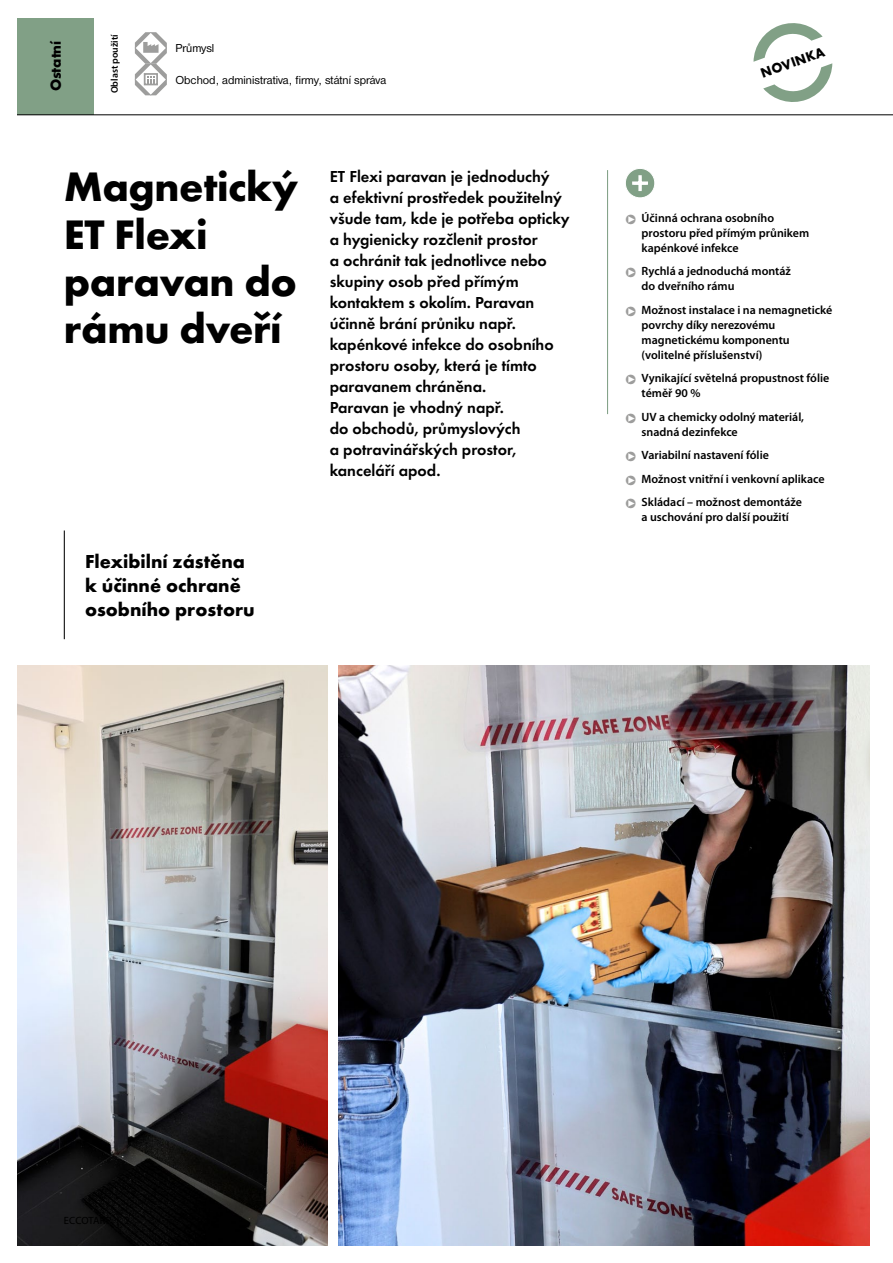
<style>
.page{position:relative;width:893px;height:1263px;background:#fff}
.page>*{position:absolute;margin:0;border:0;box-sizing:border-box;transform-origin:0 0}
._2018_H1{font:700 42.75px/47.2px "Futura TOT";letter-spacing:-.01em;color:#000}
._2018_vykrik_foto{font:700 19.5px/24px "Futura TOT";color:#000}
._2018_perex{font:600 16.5px/21px "Futura TOT";color:#000}
.t1{font:700 15px "Futura TOT";letter-spacing:-.01em;color:#000}
.titulek_14{font:700 14.25px "Futura TOT";color:#000;scale:.95 1}
.t2{font:600 12px/15px "Myriad Pro";color:#000}
._2018_zahlavi_aplika{font:12px "Nimbus Sans DOT";color:#000}
.t3{font:600 9.75px "Myriad Pro";color:#000}
.s1{color:#9d9d9c}
</style>
<div class="page">
<img style="left:339px;top:665px;width:530px;height:581px">
<img style="left:17px;top:665px;width:310px;height:581px">
<hr style="left:64px;top:530px;width:1px;height:109px;background:#000">
<svg style="left:753px;top:23px;width:79px;height:79px"></svg>
<hr style="left:607px;top:170px;width:1px;height:244px;background:#81a086">
<svg style="left:625px;top:168px;width:30px;height:30px"></svg>
<div style="left:625px;top:168px;width:30px;height:30px;border:1px solid #fff;border-radius:50%"></div>
<svg style="left:631px;top:174px;width:18px;height:18px"></svg>
<div style="left:17px;top:18px;width:77px;height:96px;background:#81a086"></div>
<hr style="left:17px;top:114px;width:876px;height:1px;background:#000">
<svg style="left:135px;top:32px;width:32px;height:63px"></svg>
<p class="t1" style="left:46px;top:91px;width:52px;rotate:-90deg">Ostatní</p>
<p class="t3" style="left:109px;top:93px;width:61px;rotate:-90deg">Oblast použití</p>
<p class="_2018_zahlavi_aplika" style="left:175px;top:41px;width:41px">Průmysl</p>
<p class="_2018_zahlavi_aplika" style="left:175px;top:73px;width:212px">Obchod, administrativa, firmy, státní správa</p>
<p class="_2018_H1" style="left:64px;top:163px;width:236px">Magnetický<br>ET Flexi paravan do rámu dveří</p>
<p class="_2018_perex" style="left:330px;top:166px;width:241px">ET Flexi paravan je jednoduchý<br>a efektivní prostředek použitelný všude tam, kde je potřeba opticky a hygienicky rozčlenit prostor<br>a ochránit tak jednotlivce nebo skupiny osob před přímým kontaktem s okolím. Paravan účinně brání průniku např. kapénkové infekce do osobního prostoru osoby, která je tímto paravanem chráněna.<br>Paravan je vhodný např.<br>do obchodů, průmyslových<br>a potravinářských prostor, kanceláří apod.</p>
<p class="_2018_vykrik_foto" style="left:85px;top:549px;width:171px">Flexibilní zástěna k účinné ochraně osobního prostoru</p>
<p class="titulek_14" style="left:758px;top:66px;width:72px;rotate:-20deg">NOVINKA</p>
<p class="t2" style="left:642px;top:210px;width:169px;text-indent:-17px"><span class="s1">❑</span> Účinná ochrana osobního prostoru před přímým průnikem kapénkové infekce</p>
<p class="t2" style="left:642px;top:264px;width:151px;text-indent:-17px"><span class="s1">❑</span> Rychlá a jednoduchá montáž do dveřního rámu</p>
<p class="t2" style="left:642px;top:302px;width:192px;text-indent:-17px"><span class="s1">❑</span> Možnost instalace i na nemagnetické povrchy díky nerezovému magnetickému komponentu (volitelné příslušenství)</p>
<p class="t2" style="left:642px;top:371px;width:189px;text-indent:-17px"><span class="s1">❑</span> Vynikající světelná propustnost fólie téměř 90 %</p>
<p class="t2" style="left:642px;top:409px;width:164px;text-indent:-17px"><span class="s1">❑</span> UV a chemicky odolný materiál, snadná dezinfekce</p>
<p class="t2" style="left:625px;top:448px;width:146px"><span class="s1">❑</span> Variabilní nastavení fólie</p>
<p class="t2" style="left:625px;top:471px;width:202px"><span class="s1">❑</span> Možnost vnitřní i venkovní aplikace</p>
<p class="t2" style="left:625px;top:495px;width:179px;text-align:center"><span class="s1">❑</span> Skládací – možnost demontáže a uschování pro další použití</p>
</div>
